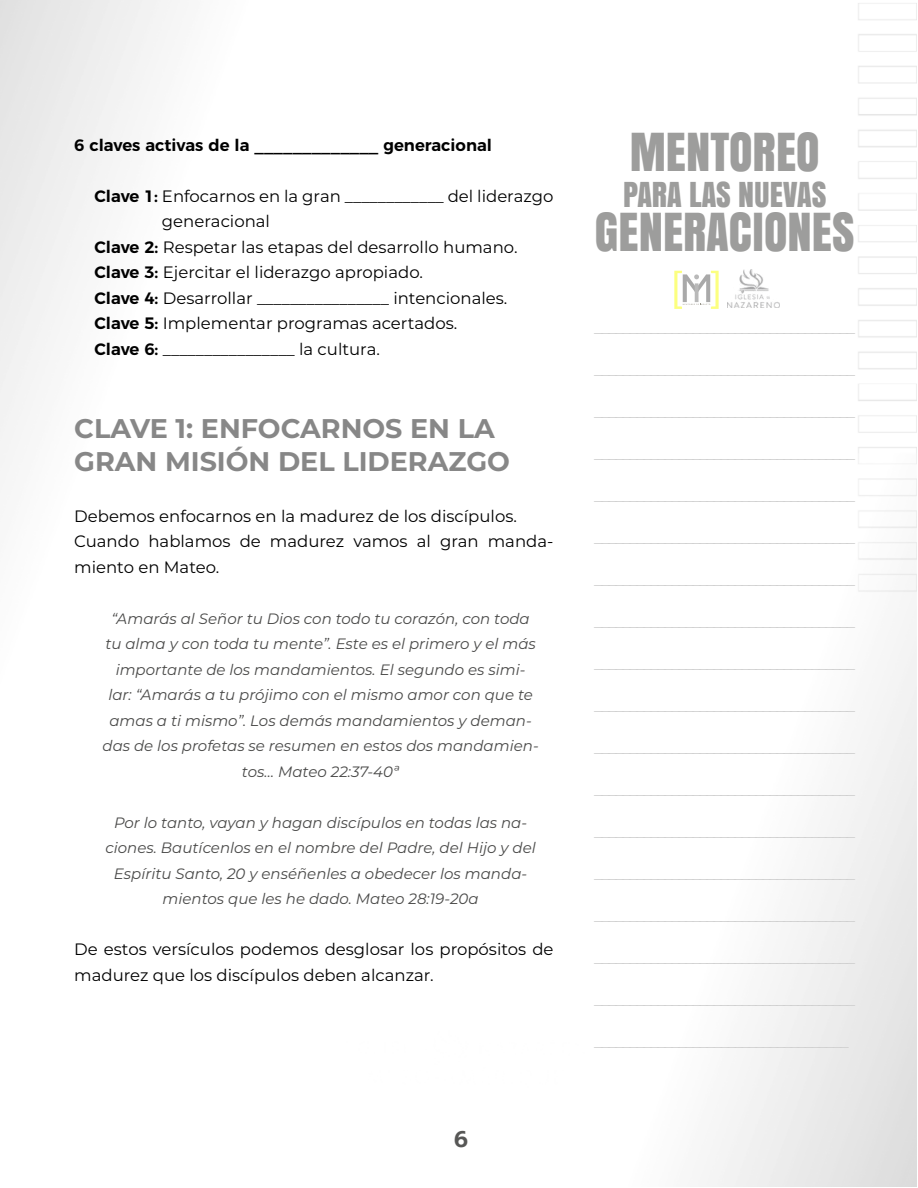
<style>
.page{position:relative;width:918px;height:1188px;background:#fff}
.page>*{position:absolute;margin:0;border:0;box-sizing:border-box;transform-origin:0 0}
.t1{font:48.9px "Anton";color:#9d9d9c}
.t2{font:32.1px "Anton";color:#9d9d9c}
.t3{font:700 27px/32.4px "Montserrat";color:#878787}
.t4{font:600 22.5px "Prompt";color:#575756}
.t5{font:18px "Montserrat";color:#d0d0d0}
.t6{font:16.5px/25.5px "Montserrat";color:#000}
.t7{font:600 16.5px "Montserrat";color:#000}
.t8{font:italic 15px/25.5px "Montserrat";color:#4a4a49;text-align:center}
.s1{font-weight:600}
</style>
<div class="page">
<svg style="left:674px;top:271px;width:45px;height:38px"></svg>
<img style="left:728px;top:270px;width:51px;height:38px">
<p class="t7" style="left:74px;top:132px;width:419px">6 claves activas de la _____________ generacional</p>
<p class="t6" style="left:94px;top:183px;width:460px"><span class="s1">Clave 1:</span> Enfocarnos en la gran ____________ del liderazgo</p>
<p class="t6" style="left:162px;top:208px;width:110px">generacional</p>
<p class="t6" style="left:94px;top:234px;width:425px"><span class="s1">Clave 2:</span> Respetar las etapas del desarrollo humano.</p>
<p class="t6" style="left:94px;top:259px;width:330px"><span class="s1">Clave 3:</span> Ejercitar el liderazgo apropiado.</p>
<p class="t6" style="left:94px;top:285px;width:414px"><span class="s1">Clave 4:</span> Desarrollar ________________ intencionales.</p>
<p class="t6" style="left:94px;top:310px;width:364px"><span class="s1">Clave 5:</span> Implementar programas acertados.</p>
<p class="t6" style="left:94px;top:336px;width:287px"><span class="s1">Clave 6:</span> ________________ la cultura.</p>
<h3 class="t3" style="left:74px;top:411px;width:437px">CLAVE 1: ENFOCARNOS EN LA<br>GRAN MISIÓN DEL LIDERAZGO</h3>
<p class="t6" style="left:74px;top:503px;width:481px">Debemos enfocarnos en la madurez de los discípulos.<br>Cuando hablamos de madurez vamos al gran manda&shy;miento en Mateo.</p>
<p class="t8" style="left:103px;top:605px;width:438px">“Amarás al Señor tu Dios con todo tu corazón, con toda tu alma y con toda tu mente”. Este es el primero y el más importante de los mandamientos. El segundo es simi&shy;lar: “Amarás a tu prójimo con el mismo amor con que te amas a ti mismo”. Los demás mandamientos y deman&shy;das de los profetas se resumen en estos dos mandamien&shy;tos… Mateo 22:37-40ª</p>
<p class="t8" style="left:105px;top:809px;width:432px">Por lo tanto, vayan y hagan discípulos en todas las na&shy;ciones. Bautícenlos en el nombre del Padre, del Hijo y del Espíritu Santo, 20 y enséñenles a obedecer los manda&shy;mientos que les he dado. Mateo 28:19-20a</p>
<p class="t6" style="left:74px;top:936px;width:481px">De estos versículos podemos desglosar los propósitos de madurez que los discípulos deben alcanzar.</p>
<p class="t4" style="left:454px;top:1123px;width:16px">6</p>
<h1 class="t1" style="left:630px;top:114px;width:191px">MENTOREO</h1>
<h2 class="t2" style="left:623px;top:170px;width:205px">PARA LAS NUEVAS</h2>
<h1 class="t1" style="left:595px;top:193px;width:261px">GENERACIONES</h1>
<p class="t5" style="left:594px;top:314px;width:263px">_____________________________________</p>
<p class="t5" style="left:594px;top:356px;width:263px">_____________________________________</p>
<p class="t5" style="left:594px;top:398px;width:263px">_____________________________________</p>
<p class="t5" style="left:594px;top:440px;width:263px">_____________________________________</p>
<p class="t5" style="left:594px;top:482px;width:263px">_____________________________________</p>
<p class="t5" style="left:594px;top:524px;width:263px">_____________________________________</p>
<p class="t5" style="left:594px;top:566px;width:263px">_____________________________________</p>
<p class="t5" style="left:594px;top:608px;width:263px">_____________________________________</p>
<p class="t5" style="left:594px;top:650px;width:263px">_____________________________________</p>
<p class="t5" style="left:594px;top:692px;width:263px">_____________________________________</p>
<p class="t5" style="left:594px;top:734px;width:263px">_____________________________________</p>
<p class="t5" style="left:594px;top:776px;width:263px">_____________________________________</p>
<p class="t5" style="left:594px;top:818px;width:263px">_____________________________________</p>
<p class="t5" style="left:594px;top:860px;width:263px">_____________________________________</p>
<p class="t5" style="left:594px;top:902px;width:263px">_____________________________________</p>
<p class="t5" style="left:594px;top:944px;width:263px">_____________________________________</p>
<p class="t5" style="left:594px;top:986px;width:263px">_____________________________________</p>
<p class="t5" style="left:594px;top:1028px;width:256px">____________________________________</p>
</div>
